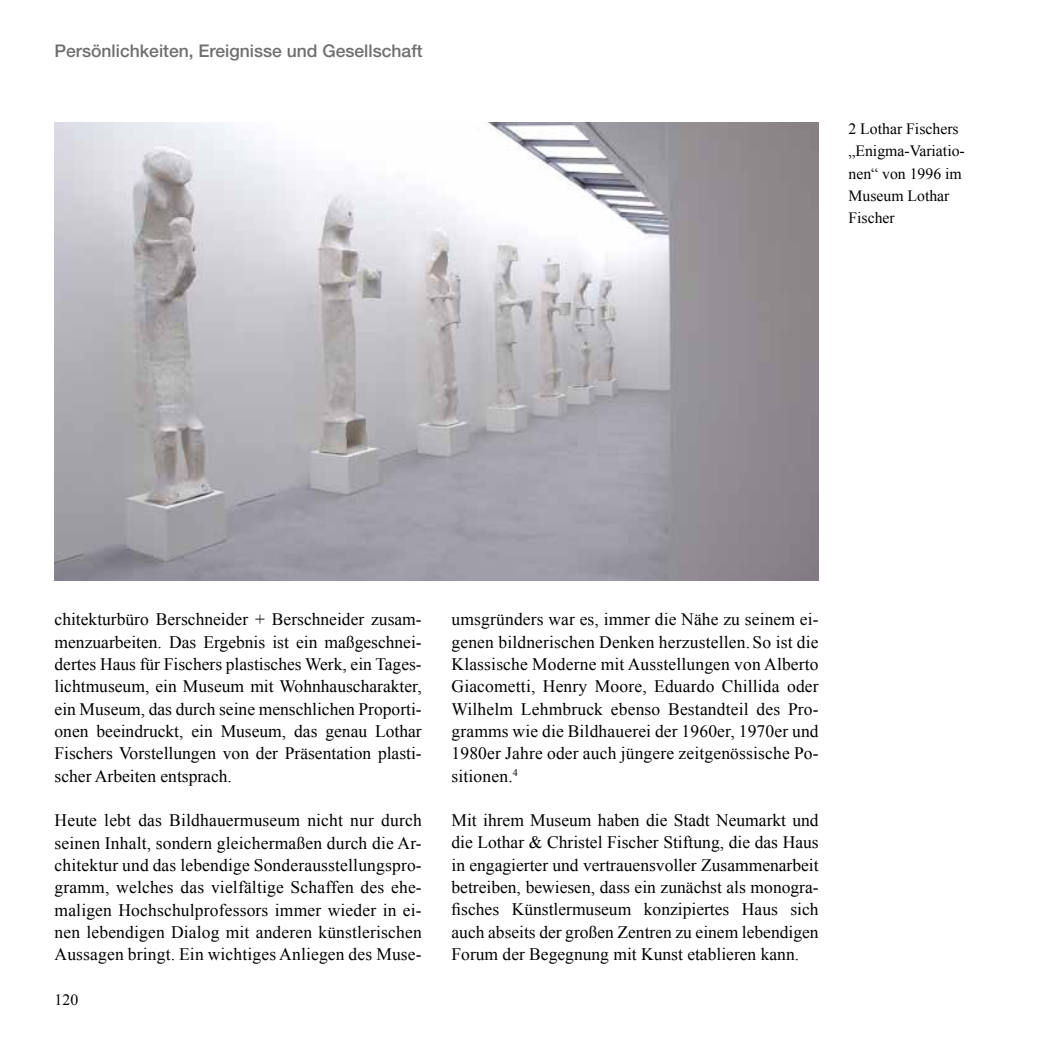
<style>
.page{position:relative;width:1042px;height:1042px;background:#fff}
.page>*{position:absolute;margin:0;border:0;box-sizing:border-box;transform-origin:0 0}
.t1{font:17.5px/22.4px "Times New Roman";letter-spacing:.005em;color:#000;text-align:justify}
.t2{font:500 17.5px "Helvetica Neue";color:#706f6f}
.t3{font:15.75px/22.4px "Times New Roman";color:#000}
</style>
<div class="page">
<img style="left:55px;top:123px;width:764px;height:457px">
<p class="t2" style="left:55px;top:40px;width:370px">Persönlichkeiten, Ereignisse und Gesellschaft</p>
<p class="t3" style="left:848px;top:117px;width:118px">2 Lothar Fischers „Enigma-Variatio&shy;nen“ von 1996 im<br>Museum Lothar<br>Fischer</p>
<p class="t1" style="left:55px;top:608px;width:369px">chitekturbüro Berschneider + Berschneider zusam&shy;menzuarbeiten. Das Ergebnis ist ein maßgeschnei&shy;dertes Haus für Fischers plastisches Werk, ein Tages&shy;lichtmuseum, ein Museum mit Wohnhauscharakter, ein Museum, das durch seine menschlichen Proporti&shy;onen beeindruckt, ein Museum, das genau Lothar Fischers Vorstellungen von der Präsentation plasti&shy;scher Arbeiten entsprach.</p>
<p class="t1" style="left:55px;top:809px;width:369px">Heute lebt das Bildhauermuseum nicht nur durch seinen Inhalt, sondern gleichermaßen durch die Ar&shy;chitektur und das lebendige Sonderausstellungspro&shy;gramm, welches das vielfältige Schaffen des ehe&shy;maligen Hochschulprofessors immer wieder in ei&shy;nen lebendigen Dialog mit anderen künstlerischen Aussagen bringt. Ein wichtiges Anliegen des Muse-</p>
<p class="t3" style="left:55px;top:988px;width:25px">120</p>
<p class="t1" style="left:451px;top:608px;width:369px">umsgründers war es, immer die Nähe zu seinem ei&shy;genen bildnerischen Denken herzustellen. So ist die Klassische Moderne mit Ausstellungen von Alberto Giacometti, Henry Moore, Eduardo Chillida oder Wilhelm Lehmbruck ebenso Bestandteil des Pro&shy;gramms wie die Bildhauerei der 1960er, 1970er und 1980er Jahre oder auch jüngere zeitgenössische Po&shy;sitionen.<sup>4</sup></p>
<p class="t1" style="left:451px;top:809px;width:369px">Mit ihrem Museum haben die Stadt Neumarkt und die Lothar &amp; Christel Fischer Stiftung, die das Haus in engagierter und vertrauensvoller Zusammenarbeit betreiben, bewiesen, dass ein zunächst als monogra&shy;fisches Künstlermuseum konzipiertes Haus sich auch abseits der großen Zentren zu einem lebendigen Forum der Begegnung mit Kunst etablieren kann.</p>
</div>
